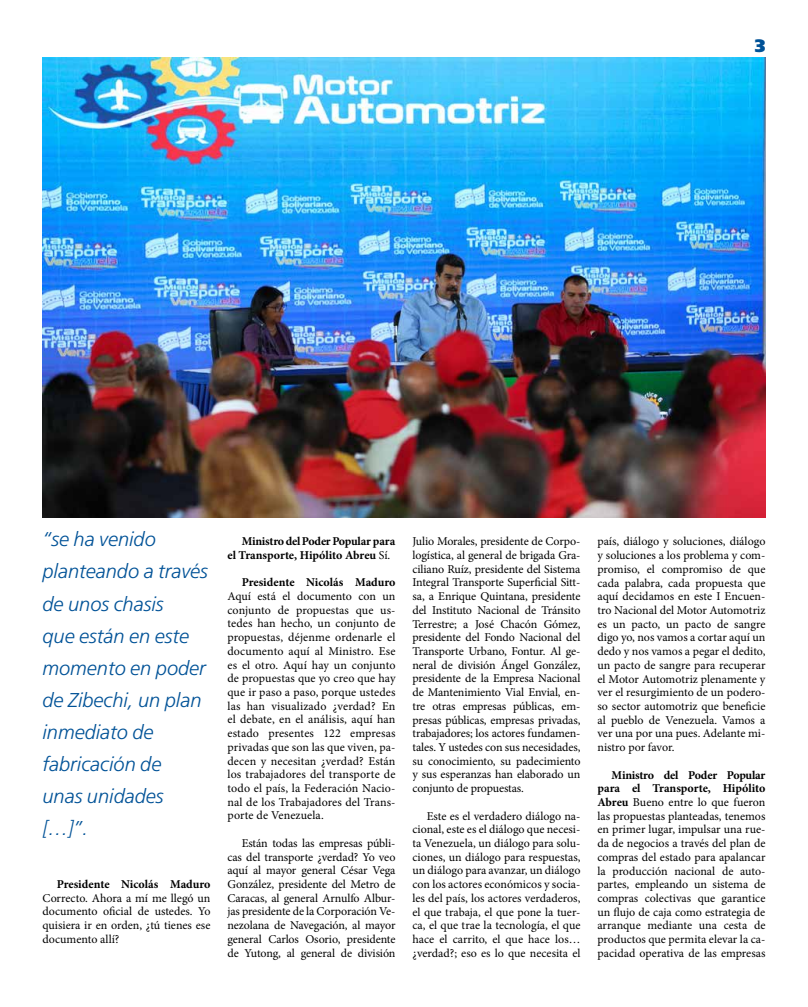
<style>
.page{position:relative;width:808px;height:1007px;background:#fff}
.page>*{position:absolute;margin:0;border:0;box-sizing:border-box;transform-origin:0 0}
.t1{font:italic 300 20px/32px "Frutiger LT Std";color:#005297}
.t2{font:900 18px "Frutiger LT Std";color:#005297}
.t3{font:12px/13.7px "Minion Pro";letter-spacing:-.005em;color:#000;text-align:justify}
.t4{font:700 12px/13.7px "Minion Pro";letter-spacing:-.005em;color:#000}
.s1{font-weight:400}
.s2{font-weight:700}
</style>
<div class="page">
<hr style="left:43px;top:57px;width:722px;height:1px;background:#005297">
<img style="left:43px;top:58px;width:722px;height:459px">
<h2 class="t2" style="left:755px;top:35px;width:12px">3</h2>
<h1 class="t1" style="left:43px;top:523px;width:167px">“se ha venido planteando a través de unos chasis<br>que están en este momento en poder de Zibechi, un plan inmediato de fabricación de<br>unas unidades […]”.</h1>
<p class="t4" style="left:57px;top:876px;width:155px">Presidente Nicolás Maduro</p>
<p class="t3" style="left:43px;top:890px;width:169px">Correcto. Ahora a mí me llegó un documento oficial de ustedes. Yo quisiera ir en orden, ¿tú tienes ese documento allí?</p>
<p class="t4" style="left:227px;top:534px;width:169px;text-indent:14px">Ministro del Poder Popular para el Transporte, Hipólito Abreu <span class="s1">Sí.</span></p>
<p class="t4" style="left:242px;top:575px;width:155px">Presidente Nicolás Maduro</p>
<p class="t3" style="left:227px;top:589px;width:169px">Aquí está el documento con un conjunto de propuestas que us&shy;tedes han hecho, un conjunto de propuestas, déjenme ordenarle el documento aquí al Ministro. Ese es el otro. Aquí hay un conjunto de propuestas que yo creo que hay que ir paso a paso, porque ustedes las han visualizado ¿verdad? En el debate, en el análisis, aquí han estado presentes 122 empresas privadas que son las que viven, pa&shy;decen y necesitan ¿verdad? Están los trabajadores del transporte de todo el país, la Federación Nacio&shy;nal de los Trabajadores del Trans&shy;porte de Venezuela.</p>
<p class="t3" style="left:227px;top:836px;width:169px;text-indent:14px">Están todas las empresas públi&shy;cas del transporte ¿verdad? Yo veo aquí al mayor general César Vega González, presidente del Metro de Caracas, al general Arnulfo Albur&shy;jas presidente de la Corporación Ve&shy;nezolana de Navegación, al mayor general Carlos Osorio, presidente de Yutong, al general de división</p>
<p class="t3" style="left:412px;top:534px;width:169px">Julio Morales, presidente de Corpo&shy;logística, al general de brigada Gra&shy;ciliano Ruíz, presidente del Sistema Integral Transporte Superficial Sitt&shy;sa, a Enrique Quintana, presidente del Instituto Nacional de Tránsito Terrestre; a José Chacón Gómez, presidente del Fondo Nacional del Transporte Urbano, Fontur. Al ge&shy;neral de división Ángel González, presidente de la Empresa Nacional de Mantenimiento Vial Envial, en&shy;tre otras empresas públicas, em&shy;presas públicas, empresas privadas, trabajadores; los actores fundamen&shy;tales. Y ustedes con sus necesidades, su conocimiento, su padecimiento y sus esperanzas han elaborado un conjunto de propuestas.</p>
<p class="t3" style="left:412px;top:808px;width:169px;text-indent:14px">Este es el verdadero diálogo na&shy;cional, este es el diálogo que necesi&shy;ta Venezuela, un diálogo para solu&shy;ciones, un diálogo para respuestas, un diálogo para avanzar, un diálogo con los actores económicos y socia&shy;les del país, los actores verdaderos, el que trabaja, el que pone la tuer&shy;ca, el que trae la tecnología, el que hace el carrito, el que hace los… ¿verdad?; eso es lo que necesita el</p>
<p class="t3" style="left:597px;top:534px;width:169px">país, diálogo y soluciones, diálogo y soluciones a los problema y com&shy;promiso, el compromiso de que cada palabra, cada propuesta que aquí decidamos en este I Encuen&shy;tro Nacional del Motor Automotriz es un pacto, un pacto de sangre digo yo, nos vamos a cortar aquí un dedo y nos vamos a pegar el dedito, un pacto de sangre para recuperar el Motor Automotriz plenamente y ver el resurgimiento de un podero&shy;so sector automotriz que beneficie al pueblo de Venezuela. Vamos a ver una por una pues. Adelante mi&shy;nistro por favor.</p>
<p class="t3" style="left:597px;top:767px;width:169px;text-indent:14px"><span class="s2">Ministro del Poder Popular para el Transporte, Hipólito Abreu</span> Bueno entre lo que fueron las propuestas planteadas, tenemos en primer lugar, impulsar una rue&shy;da de negocios a través del plan de compras del estado para apalancar la producción nacional de auto&shy;partes, empleando un sistema de compras colectivas que garantice un flujo de caja como estrategia de arranque mediante una cesta de productos que permita elevar la ca&shy;pacidad operativa de las empresas</p>
</div>
